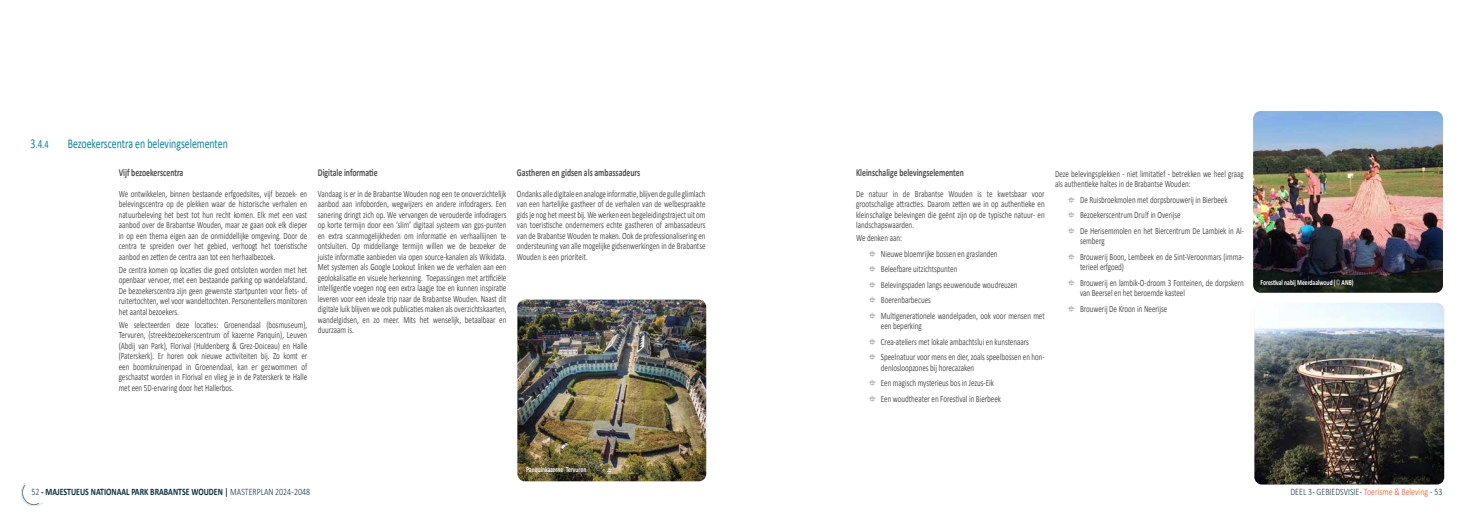
<style>
.page{position:relative;width:1474px;height:521px;background:#fff}
.page>*{position:absolute;margin:0;border:0;box-sizing:border-box;transform-origin:0 0}
.t1{font:13.47px "Calibri";color:#0081a7;scale:.73 1}
.t2{font:11.55px "Calibri";color:#0081a7;scale:.73 1}
.t3{font:700 10.59px "Calibri";color:#505050;scale:.73 1}
.t4{font:700 9.8px "Calibri";color:#062f42;scale:.8 1}
.t5{font:300 9.8px "Calibri";color:#062f42;scale:.8 1}
.t6{font:9.62px/10.5px "Calibri";color:#505050;text-align:justify;scale:.73 1}
.t7{font:700 7.7px "Calibri";color:#fff;scale:.73 1}
.s1{font-size:13.47px}
.s2{font-size:12.51px}
.s3{font-weight:300}
.s4{color:#e94e1b}
</style>
<div class="page">
<img style="left:21px;top:483px;width:22px;height:22px">
<img style="left:517px;top:300px;width:189px;height:181px">
<img style="left:1253px;top:111px;width:189px;height:182px">
<img style="left:1254px;top:303px;width:190px;height:181px">
<h3 class="t2" style="left:31px;top:136px;width:26px"><span class="s1">3</span>.<span class="s2">4</span>.4</h3>
<h3 class="t1" style="left:68px;top:134px;width:221px">Bezoekerscentra en belevingselementen</h3>
<p class="t3" style="left:119px;top:165px;width:90px">Vijf bezoekerscentra</p>
<p class="t6" style="left:119px;top:188px;width:260px">We ontwikkelen, binnen bestaande erfgoedsites, vijf bezoek- en belevingscentra op de plekken waar de historische verhalen en natuurbeleving het best tot hun recht komen. Elk met een vast aanbod over de Brabantse Wouden, maar ze gaan ook elk dieper in op een thema eigen aan de onmiddellijke omgeving. Door de centra te spreiden over het gebied, verhoogt het toeristische aanbod en zetten de centra aan tot een herhaalbezoek.</p>
<p class="t6" style="left:119px;top:264px;width:260px">De centra komen op locaties die goed ontsloten worden met het openbaar vervoer, met een bestaande parking op wandelafstand.<br>De bezoekerscentra zijn geen gewenste startpunten voor fiets- of ruitertochten, wel voor wandeltochten. Personentellers monitoren het aantal bezoekers.</p>
<p class="t6" style="left:119px;top:319px;width:260px">We selecteerden deze locaties: Groenendaal (bosmuseum), Tervuren, (streekbezoekerscentrum of kazerne Panquin), Leuven (Abdij van Park), Florival (Huldenberg &amp; Grez-Doiceau) en Halle (Paterskerk). Er horen ook nieuwe activiteiten bij. Zo komt er een boomkruinenpad in Groenendaal, kan er gezwommen of geschaatst worden in Florival en vlieg je in de Paterskerk te Halle met een 5D-ervaring door het Hallerbos.</p>
<p class="t3" style="left:318px;top:165px;width:83px">Digitale informatie</p>
<p class="t6" style="left:318px;top:188px;width:260px">Vandaag is er in de Brabantse Wouden nog een te onoverzichtelijk aanbod aan infoborden, wegwijzers en andere infodragers. Een sanering dringt zich op. We vervangen de verouderde infodragers op korte termijn door een ‘slim’ digitaal systeem van gps-punten en extra scanmogelijkheden om informatie en verhaallijnen te ontsluiten. Op middellange termijn willen we de bezoeker de juiste informatie aanbieden via open source-kanalen als Wikidata.<br>Met systemen als Google Lookout linken we de verhalen aan een geolokalisatie en visuele herkenning. Toepassingen met artificiële intelligentie voegen nog een extra laagje toe en kunnen inspiratie leveren voor een ideale trip naar de Brabantse Wouden. Naast dit digitale luik blijven we ook publicaties maken als overzichtskaarten, wandelgidsen, en zo meer. Mits het wenselijk, betaalbaar en</p>
<p class="t6" style="left:318px;top:325px;width:51px">duurzaam is.</p>
<h4 class="t3" style="left:517px;top:165px;width:170px">Gastheren en gidsen als ambassadeurs</h4>
<p class="t6" style="left:517px;top:188px;width:260px">Ondanks alle digitale en analoge informatie, blijven de gulle glimlach van een hartelijke gastheer of de verhalen van de welbespraakte gids je nog het meest bij. We werken een begeleidingstraject uit om van toeristische ondernemers echte gastheren of ambassadeurs van de Brabantse Wouden te maken. Ook de professionalisering en ondersteuning van alle mogelijke gidsenwerkingen in de Brabantse Wouden is een prioriteit.</p>
<p class="t7" style="left:526px;top:464px;width:84px">Panquinkazerne Tervuren</p>
<h4 class="t3" style="left:856px;top:165px;width:149px">Kleinschalige belevingselementen</h4>
<p class="t6" style="left:856px;top:188px;width:260px">De natuur in de Brabantse Wouden is te kwetsbaar voor grootschalige attracties. Daarom zetten we in op authentieke en kleinschalige belevingen die geënt zijn op de typische natuur- en landschapswaarden.</p>
<p class="t6" style="left:856px;top:233px;width:64px">We denken aan:</p>
<p class="t6" style="left:881px;top:248px;width:161px">Nieuwe bloemrijke bossen en graslanden</p>
<p class="t6" style="left:881px;top:264px;width:106px">Beleefbare uitzichtspunten</p>
<p class="t6" style="left:881px;top:279px;width:189px">Belevingspaden langs eeuwenoude woudreuzen</p>
<p class="t6" style="left:881px;top:294px;width:70px">Boerenbarbecues</p>
<p class="t6" style="left:881px;top:310px;width:226px">Multigenerationele wandelpaden, ook voor mensen met</p>
<p class="t6" style="left:881px;top:320px;width:57px">een beperking</p>
<p class="t6" style="left:881px;top:336px;width:204px">Crea-ateliers met lokale ambachtslui en kunstenaars</p>
<p class="t6" style="left:881px;top:351px;width:226px">Speelnatuur voor mens en dier, zoals speelbossen en hon&shy;denlosloopzones bij horecazaken</p>
<p class="t6" style="left:881px;top:377px;width:156px">Een magisch mysterieus bos in Jezus-Eik</p>
<p class="t6" style="left:881px;top:393px;width:166px">Een woudtheater en Forestival in Bierbeek</p>
<p class="t6" style="left:1055px;top:168px;width:260px">Deze belevingsplekken - niet limitatief - betrekken we heel graag als authentieke haltes in de Brabantse Wouden:</p>
<p class="t6" style="left:1080px;top:194px;width:204px">De Ruisbroekmolen met dorpsbrouwerij in Bierbeek</p>
<p class="t6" style="left:1080px;top:209px;width:139px">Bezoekerscentrum Dru!f in Overijse</p>
<p class="t6" style="left:1080px;top:225px;width:226px">De Herisemmolen en het Biercentrum De Lambiek in Al&shy;semberg</p>
<p class="t6" style="left:1080px;top:251px;width:226px">Brouwerij Boon, Lembeek en de Sint-Veroonmars (imma&shy;terieel erfgoed)</p>
<p class="t6" style="left:1080px;top:277px;width:226px">Brouwerij en lambik-O-droom 3 Fonteinen, de dorpskern van Beersel en het beroemde kasteel</p>
<p class="t6" style="left:1080px;top:303px;width:121px">Brouwerij De Kroon in Neerijse</p>
<p class="t7" style="left:1260px;top:277px;width:129px">Forestival nabij Meerdaalwoud (<span class="s3">©</span> ANB)</p>
<p class="t4" style="left:32px;top:485px;width:349px"><span class="s3">52</span> - MAJESTUEUS NATIONAAL PARK BRABANTSE WOUDEN | <span class="s3">MASTERPLAN 2024 -2048</span></p>
<p class="t5" style="left:1290px;top:486px;width:191px">DEEL 3 - GEBIEDSVISIE - <span class="s4">Toerisme &amp; Beleving</span> - 53</p>
</div>
